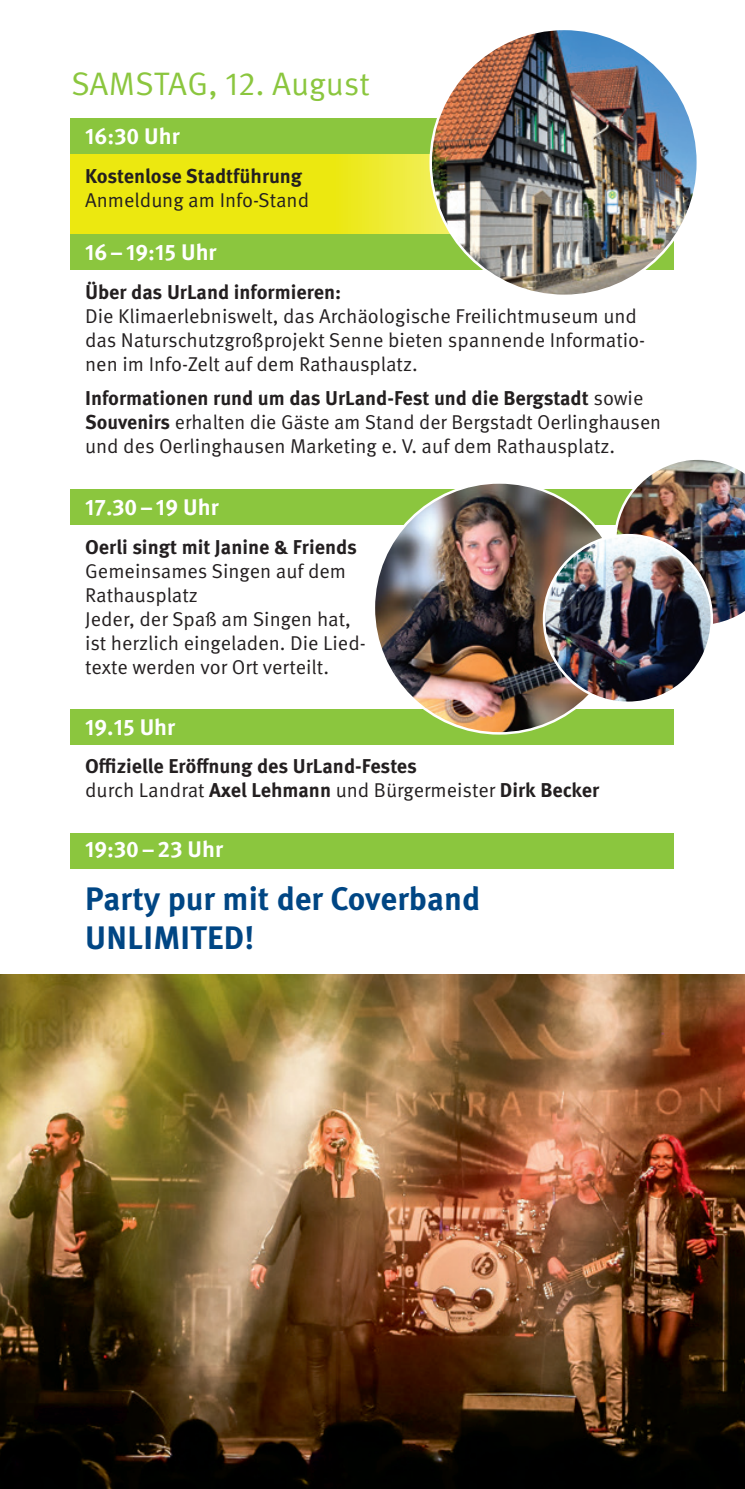
<style>
.page{position:relative;width:745px;height:1489px;background:#fff}
.page>*{position:absolute;margin:0;border:0;box-sizing:border-box;transform-origin:0 0}
.t1{font:700 32.5px/39px "Meta Pro";color:#004684}
.t2{font:32.5px "Meta Pro";color:#8bc63e}
.t3{font:700 22.5px "Meta Pro";color:#fff}
.t4{font:20px/24px "Meta Pro";color:#231f20}
.t5{font:700 20px/24px "Meta Pro";color:#231f20}
.s1{font-weight:700}
.s2{font-weight:400}
</style>
<div class="page">
<svg style="left:71px;top:154px;width:380px;height:81px;background:#ebe81a"></svg>
<div style="left:71px;top:119px;width:602px;height:35px;background:#8bc63e"></div>
<div style="left:71px;top:235px;width:602px;height:35px;background:#8bc63e"></div>
<div style="left:71px;top:489px;width:602px;height:36px;background:#8bc63e"></div>
<div style="left:71px;top:709px;width:602px;height:35px;background:#8bc63e"></div>
<div style="left:71px;top:833px;width:602px;height:35px;background:#8bc63e"></div>
<img style="left:0;top:974px;width:744px;height:514px">
<img style="left:430px;top:29px;width:267px;height:267px;border-radius:133px">
<img style="left:373px;top:482px;width:251px;height:251px;border-radius:125px">
<img style="left:615px;top:459px;width:129px;height:165px">
<img style="left:543px;top:535px;width:168px;height:167px;border-radius:84px">
<h1 class="t2" style="left:71px;top:65px;width:300px">SAMSTAG, 12. August</h1>
<p class="t3" style="left:85px;top:122px;width:96px">16:30 Uhr</p>
<p class="t5" style="left:85px;top:164px;width:218px">Kostenlose Stadtführung</p>
<p class="t4" style="left:85px;top:188px;width:225px">Anmeldung am Info-Stand</p>
<p class="t3" style="left:85px;top:238px;width:133px">16–19:15 Uhr</p>
<p class="t5" style="left:85px;top:280px;width:257px">Über das UrLand informieren:</p>
<p class="t4" style="left:85px;top:304px;width:561px">Die Klimaerlebniswelt, das Archäologische Freilichtmuseum und das Naturschutzgroßprojekt Senne bieten spannende Informatio&shy;nen im Info-Zelt auf dem Rathausplatz.</p>
<p class="t4" style="left:85px;top:386px;width:577px"><span class="s1">Informationen rund um das UrLand-Fest und die Bergstadt</span> sowie<br><span class="s1">Souvenirs</span> erhalten die Gäste am Stand der Bergstadt Oerlinghausen und des Oerlinghausen Marketing e. V. auf dem Rathausplatz.</p>
<p class="t3" style="left:85px;top:493px;width:135px">17.30–19 Uhr</p>
<p class="t5" style="left:85px;top:534px;width:273px">Oerli singt mit Janine &amp; Friends</p>
<p class="t4" style="left:85px;top:559px;width:282px">Gemeinsames Singen auf dem<br>Rathausplatz<br>Jeder, der Spaß am Singen hat, ist herzlich eingeladen. Die Lied&shy;texte werden vor Ort verteilt.</p>
<p class="t3" style="left:85px;top:713px;width:92px">19.15 Uhr</p>
<p class="t5" style="left:85px;top:754px;width:515px">Offizielle Eröffnung des UrLand-Festes<br><span class="s2">durch Landrat</span> Axel Lehmann <span class="s2">und Bürgermeister</span> Dirk Becker</p>
<p class="t3" style="left:85px;top:835px;width:139px">19:30–23 Uhr</p>
<h1 class="t1" style="left:85px;top:879px;width:396px">Party pur mit der Coverband<br>UNLIMITED!</h1>
</div>
